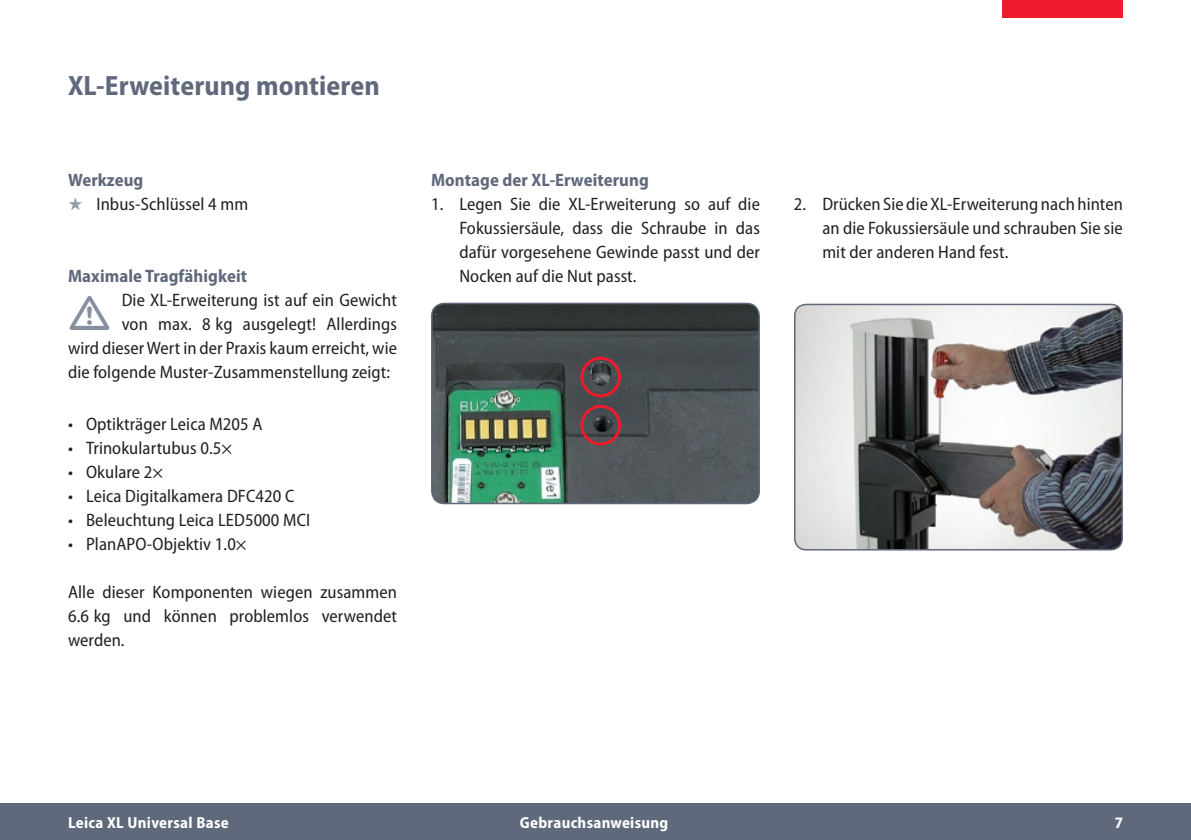
<style>
.page{position:relative;width:1191px;height:840px;background:#fff}
.page>*{position:absolute;margin:0;border:0;box-sizing:border-box;transform-origin:0 0}
.Warnsymbol{font:43px "Warning Pi LT Std";color:#868f9f}
.Seitentitel{font:700 semi-condensed 28px "Myriad Pro";letter-spacing:.005em;color:#60697c}
.Einzug_Aufzählung{font:semi-condensed 18px/24px "Myriad Pro";letter-spacing:.005em;color:#231f20;text-align:justify}
.Warnsymbol-2{font:semi-condensed 18px "Myriad Pro";letter-spacing:.005em;color:#231f20}
.Untertitel{font:700 semi-condensed 18px "Myriad Pro";letter-spacing:.005em;color:#60697c}
.Einzug_Symbol{font:semi-condensed 18px "Myriad Pro";letter-spacing:.005em;color:#231f20}
.t1{font:700 semi-condensed 16px "Myriad Pro";letter-spacing:.02em;color:#fff}
.s1{color:#959dac}
</style>
<div class="page">
<div style="left:0;top:803px;width:1191px;height:36px;background:#60697c"></div>
<div style="left:1002px;top:0;width:121px;height:17px;background:#ee1b2d"></div>
<img style="left:432px;top:305px;width:327px;height:198px">
<div style="left:431px;top:302px;width:329px;height:202px;border:2px solid #60697c;border-radius:12px"></div>
<div style="left:580px;top:356px;width:41px;height:41px;border:3px solid #ee1b2d;border-radius:50%"></div>
<div style="left:580px;top:404px;width:41px;height:41px;border:3px solid #ee1b2d;border-radius:50%"></div>
<img style="left:794px;top:306px;width:328px;height:243px">
<div style="left:794px;top:303px;width:329px;height:247px;border:2px solid #60697c;border-radius:11px"></div>
<p class="Seitentitel" style="left:68px;top:70px;width:313px">XL-Erweiterung montieren</p>
<p class="Untertitel" style="left:68px;top:169px;width:77px">Werkzeug</p>
<p class="Einzug_Symbol" style="left:68px;top:194px;width:182px"><span class="s1">★</span> Inbus-Schlüssel 4 mm</p>
<p class="Untertitel" style="left:68px;top:265px;width:181px">Maximale Tragfähigkeit</p>
<p class="Warnsymbol" style="left:68px;top:288px;width:44px">•</p>
<p class="Warnsymbol-2" style="left:122px;top:290px;width:277px">Die XL-Erweiterung ist auf ein Gewicht</p>
<p class="Warnsymbol-2" style="left:122px;top:314px;width:277px">von max. 8 kg ausgelegt! Allerdings</p>
<p class="Warnsymbol-2" style="left:68px;top:338px;width:330px">wird dieser Wert in der Praxis kaum erreicht, wie</p>
<p class="Warnsymbol-2" style="left:68px;top:362px;width:324px">die folgende Muster-Zusammenstellung zeigt:</p>
<p class="Einzug_Aufzählung" style="left:68px;top:412px;width:196px">• Optikträger Leica M205 A</p>
<p class="Einzug_Aufzählung" style="left:68px;top:436px;width:166px">• Trinokulartubus 0.5×</p>
<p class="Einzug_Aufzählung" style="left:68px;top:460px;width:97px">• Okulare 2×</p>
<p class="Einzug_Aufzählung" style="left:68px;top:484px;width:228px">• Leica Digitalkamera DFC420 C</p>
<p class="Einzug_Aufzählung" style="left:68px;top:508px;width:244px">• Beleuchtung Leica LED5000 MCI</p>
<p class="Einzug_Aufzählung" style="left:68px;top:532px;width:180px">• PlanAPO-Objektiv 1.0×</p>
<p class="Einzug_Aufzählung" style="left:68px;top:580px;width:330px">Alle dieser Komponenten wiegen zusammen 6.6 kg und können problemlos verwendet werden.</p>
<p class="Untertitel" style="left:431px;top:169px;width:219px">Montage der XL-Erweiterung</p>
<p class="Einzug_Aufzählung" style="left:459px;top:192px;width:302px;text-indent:-28px">1. Legen Sie die XL-Erweiterung so auf die Fokussiersäule, dass die Schraube in das dafür vorgesehene Gewinde passt und der Nocken auf die Nut passt.</p>
<p class="Einzug_Aufzählung" style="left:822px;top:192px;width:302px;text-indent:-28px">2. Drücken Sie die XL-Erweiterung nach hinten an die Fokussiersäule und schrauben Sie sie mit der anderen Hand fest.</p>
<p class="t1" style="left:68px;top:813px;width:162px">Leica XL Universal Base</p>
<p class="t1" style="left:520px;top:813px;width:150px">Gebrauchsanweisung</p>
<p class="t1" style="left:1114px;top:813px;width:10px">7</p>
</div>
